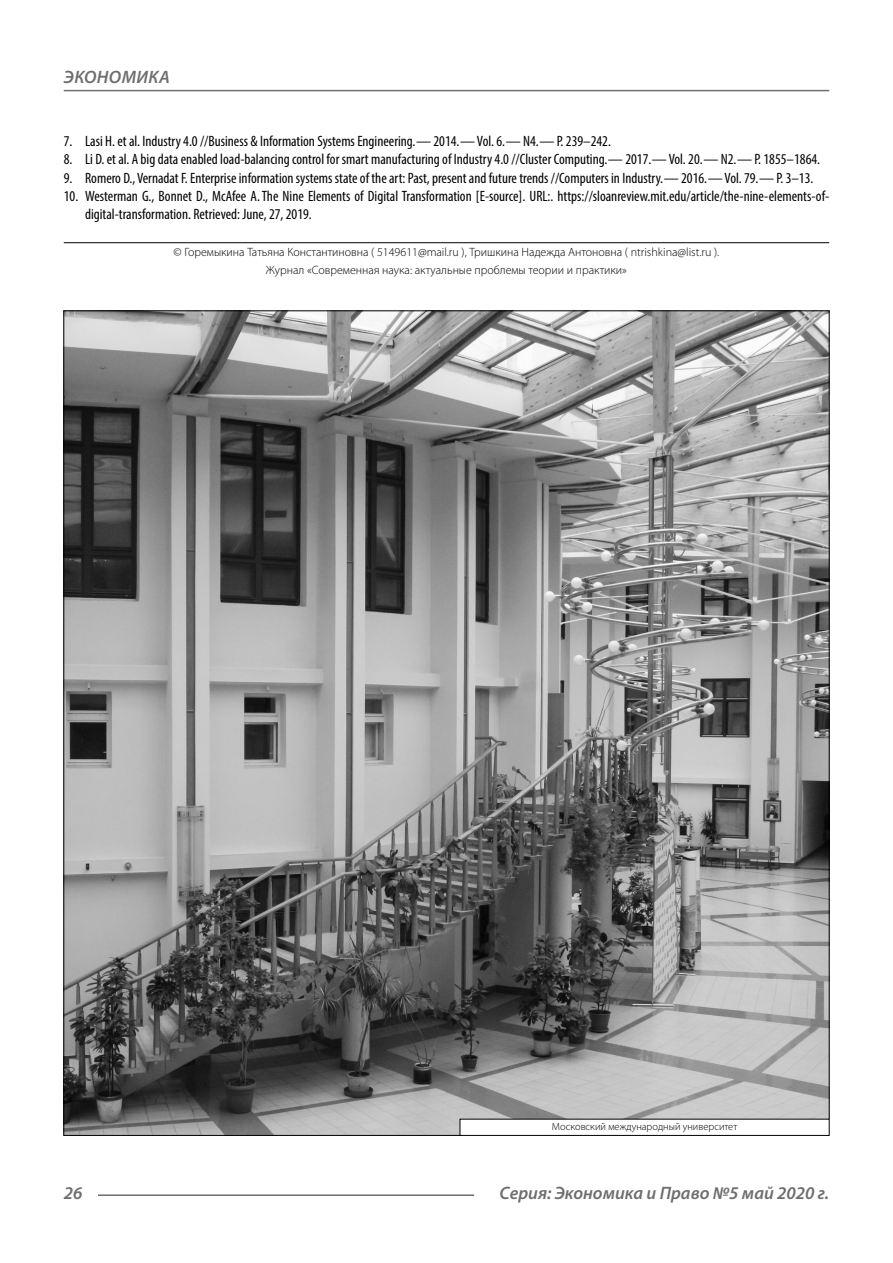
<style>
.page{position:relative;width:893px;height:1263px;background:#fff}
.page>*{position:absolute;margin:0;border:0;box-sizing:border-box;transform-origin:0 0}
.t1{font:italic 600 18px "Myriad Pro";color:#6e6e6e}
.t2{font:condensed 15px/18.3px "Myriad Pro";color:#000}
.Copy{font:300 12px/18.3px "Myriad Pro";color:#000;text-align:center}
.Author-doc{font:300 10.5px "Myriad Pro";color:#000}
</style>
<div class="page">
<hr style="left:64px;top:242px;width:765px;height:1px;background:#000">
<img style="left:65px;top:312px;width:763px;height:822px">
<div style="left:460px;top:1119px;width:369px;height:16px;background:#fff"></div>
<div style="left:460px;top:1119px;width:370px;height:17px;border:1px solid #000"></div>
<hr style="left:98px;top:1194px;width:376px;height:2px;background:#6e6e6e">
<hr style="left:64px;top:90px;width:765px;height:1px;background:#6e6e6e">
<p class="t1" style="left:64px;top:66px;width:24px">Экономика</p>
<p class="t2" style="left:64px;top:132px;width:549px">7. Lasi H. et al. Industry 4.0 //Business &amp; Information Systems Engineering.— 2014.— Vol. 6.— N4.— P. 239–242.</p>
<p class="t2" style="left:64px;top:150px;width:758px">8. Li D. et al. A big data enabled load-balancing control for smart manufacturing of Industry 4.0 //Cluster Computing.— 2017.— Vol. 20.— N2.— P. 1855–1864.</p>
<p class="t2" style="left:64px;top:168px;width:751px">9. Romero D., Vernadat F. Enterprise information systems state of the art: Past, present and future trends //Computers in Industry.— 2016.— Vol. 79.— P. 3–13.</p>
<p class="t2" style="left:85px;top:187px;width:746px;text-indent:-21px">10. Westerman G., Bonnet D., McAfee A.The Nine Elements of Digital Transformation [E-source]. URL:. https://sloanreview.mit.edu/article/the-nine-elements-of&shy;digital-transformation. Retrieved: June, 27, 2019.</p>
<p class="Copy" style="left:174px;top:243px;width:547px">© Горемыкина Татьяна Константиновна ( 5149611@mail.ru ), Тришкина Надежда Антоновна ( ntrishkina@list.ru ).<br>Журнал «Современная наука: актуальные проблемы теории и практики»</p>
<p class="Author-doc" style="left:552px;top:1120px;width:187px">Московский международный университет</p>
<p class="t1" style="left:64px;top:1182px;width:20px">26</p>
<p class="t1" style="left:500px;top:1182px;width:331px">Серия: Экономика и Право №5 май 2020 г.</p>
</div>
